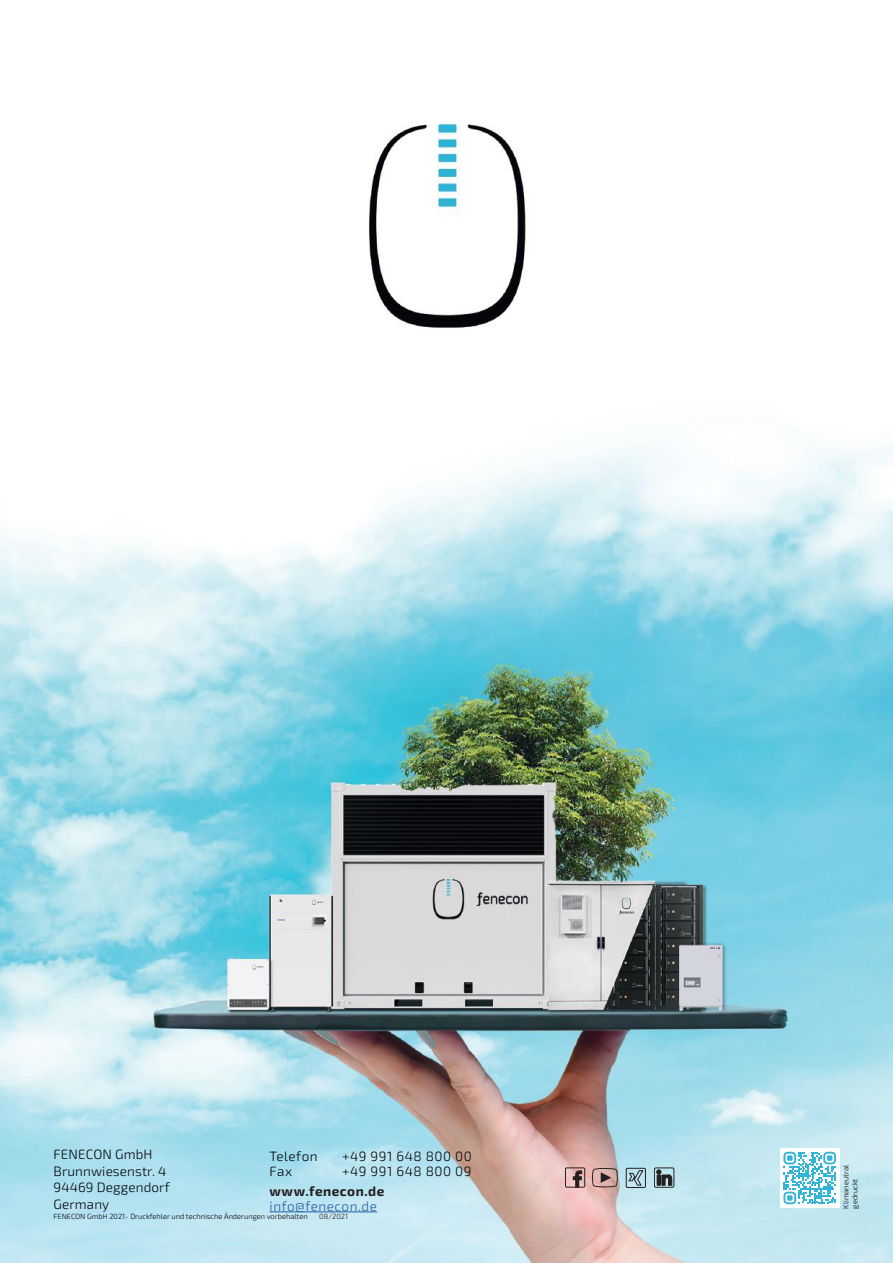
<style>
.page{position:relative;width:893px;height:1263px;background:#fff}
.page>*{position:absolute;margin:0;border:0;box-sizing:border-box;transform-origin:0 0}
.t1{font:300 13.5px/16.5px "Exo 2";letter-spacing:.01em;color:#05060b}
.t2{font:300 13.5px/15px "Exo 2";letter-spacing:.04em;color:#05060b}
.t3{font:300 13.5px "Exo 2";letter-spacing:.04em;color:#255fa0}
.t4{font:700 13.5px "Exo 2";letter-spacing:.04em;color:#241f1f}
.t5{font:300 7.5px/9px "Exo 2";color:#05060b}
.t6{font:300 7.5px "Exo 2";color:#241f1f}
</style>
<div class="page">
<img style="left:0;top:124px;width:893px;height:1139px">
<hr style="left:270px;top:1211px;width:107px;height:1px;background:#255fa0">
<div style="left:780px;top:1148px;width:60px;height:60px;background:#fff"></div>
<svg style="left:783px;top:1152px;width:53px;height:52px"></svg>
<svg style="left:573px;top:1171px;width:9px;height:14px"></svg>
<div style="left:565px;top:1167px;width:20px;height:20px;border:1px solid #241f1f"></div>
<svg style="left:592px;top:1168px;width:26px;height:19px"></svg>
<svg style="left:626px;top:1168px;width:20px;height:20px"></svg>
<div style="left:654px;top:1167px;width:20px;height:20px;border:1px solid #241f1f;border-radius:2px"></div>
<svg style="left:656px;top:1170px;width:16px;height:16px"></svg>
<h1 class="t1" style="left:54px;top:1146px;width:118px">FENECON GmbH<br>Brunnwiesenstr. 4<br>94469 Deggendorf<br>Germany</h1>
<h1 class="t2" style="left:270px;top:1148px;width:50px">Telefon<br>Fax</h1>
<h1 class="t2" style="left:342px;top:1148px;width:131px">+49 991 648 800 00</h1>
<h1 class="t2" style="left:342px;top:1163px;width:131px">+49 991 648 800 09</h1>
<h1 class="t4" style="left:270px;top:1182px;width:116px">www.fenecon.de</h1>
<h1 class="t3" style="left:270px;top:1197px;width:109px">info@fenecon.de</h1>
<p class="t5" style="left:54px;top:1212px;width:256px">FENECON GmbH 2021- Druckfehler und technische Änderungen vorbehalten</p>
<p class="t6" style="left:319px;top:1211px;width:30px">08/2021</p>
<p class="t5" style="left:841px;top:1208px;width:45px;rotate:-90deg">Klimaneutral gedruckt</p>
</div>
